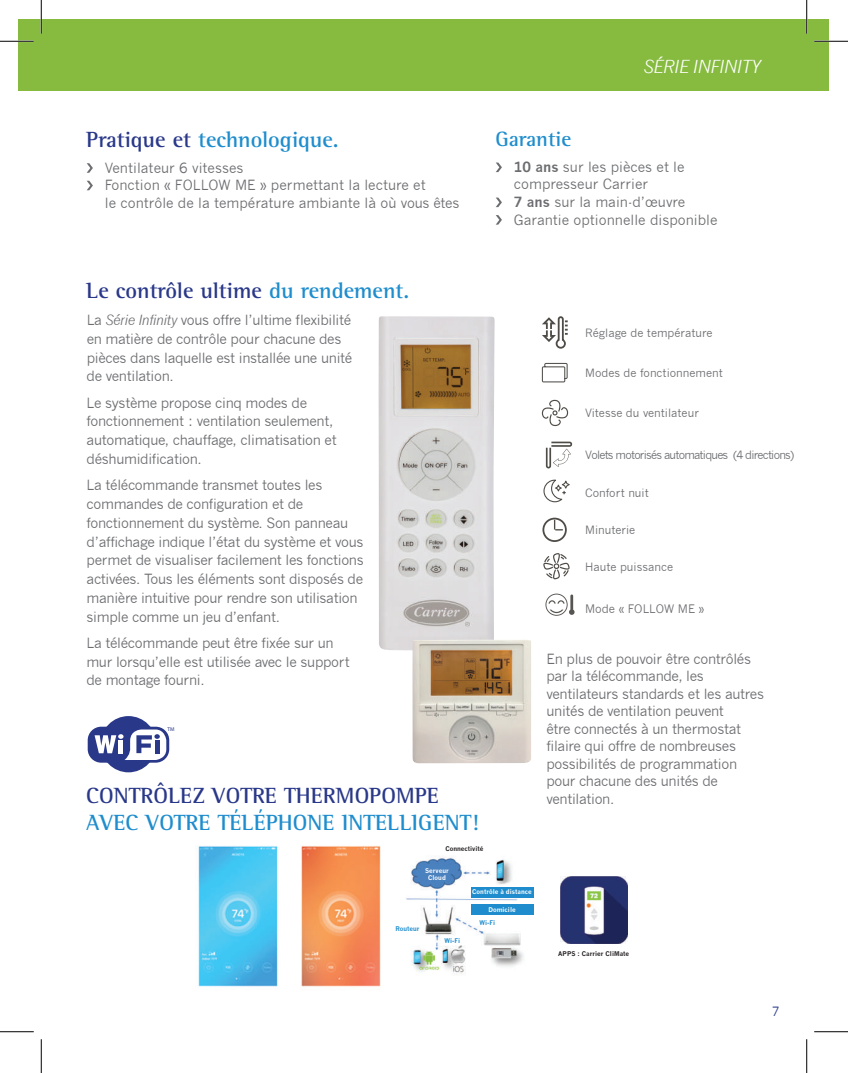
<style>
.page{position:relative;width:848px;height:1073px;background:#fff}
.page>*{position:absolute;margin:0;border:0;box-sizing:border-box;transform-origin:0 0}
.t1{font:700 22.5px "Rotis Semi Serif";color:#1f8dcd}
.t2{font:700 22.5px "Rotis Semi Serif";color:#293889}
.t3{font:700 21.25px "Rotis Semi Serif";color:#1f8dcd}
.t4{font:italic 17.5px "News Gothic";letter-spacing:-.025em;color:#fff}
.t5{font:13.75px/18.8px "News Gothic";letter-spacing:-.025em;color:#6c6d70}
.t6{font:13.75px/17.5px "News Gothic";color:#6c6d70}
.t7{font:12.5px "News Gothic";color:#293889}
.t8{font:11.5px "News Gothic";color:#6c6d70}
.t9{font:11.25px "News Gothic";color:#6c6d70}
.t10{font:11.25px "News Gothic";letter-spacing:-.07em;color:#6c6d70}
.t11{font:700 6.38px/7.6px "News Gothic";color:#fff;text-align:center}
.t12{font:700 6.38px "News Gothic";color:#231f20}
.t13{font:700 6.38px "News Gothic";color:#1f8dcd}
.t14{font:5.5px "Myriad Pro";color:#293889}
.s1{color:#293889}
.s2{font-weight:700}
.s3{color:#1f8dcd}
.s4{font-style:italic}
</style>
<div class="page">
<img style="left:198px;top:845px;width:430px;height:142px">
<div style="left:19px;top:19px;width:810px;height:71px;background:#86bb40"></div>
<svg style="left:87px;top:163px;width:6px;height:10px"></svg>
<svg style="left:87px;top:181px;width:6px;height:9px"></svg>
<svg style="left:543px;top:479px;width:26px;height:23px"></svg>
<svg style="left:542px;top:400px;width:26px;height:26px"></svg>
<svg style="left:546px;top:441px;width:26px;height:27px"></svg>
<svg style="left:542px;top:316px;width:25px;height:33px"></svg>
<svg style="left:542px;top:517px;width:24px;height:25px"></svg>
<svg style="left:542px;top:363px;width:25px;height:19px"></svg>
<svg style="left:545px;top:593px;width:29px;height:23px"></svg>
<svg style="left:543px;top:553px;width:26px;height:26px"></svg>
<svg style="left:496px;top:162px;width:6px;height:10px"></svg>
<svg style="left:496px;top:197px;width:6px;height:10px"></svg>
<svg style="left:496px;top:215px;width:6px;height:10px"></svg>
<img style="left:378px;top:316px;width:116px;height:335px">
<img style="left:412px;top:639px;width:119px;height:124px">
<div style="left:88px;top:726px;width:81px;height:36px;background:#293889;border-radius:14px"></div>
<div style="left:100px;top:716px;width:56px;height:56px;background:#293889;border-radius:50%"></div>
<svg style="left:95px;top:729px;width:71px;height:31px"></svg>
<div style="left:471px;top:886px;width:62px;height:11px;background:#1f8dcd"></div>
<div style="left:471px;top:904px;width:62px;height:10px;background:#1f8dcd"></div>
<img style="left:560px;top:876px;width:67px;height:67px">
<hr style="left:0;top:40px;width:34px;height:2px;background:#fff">
<hr style="left:814px;top:40px;width:34px;height:2px;background:#fff">
<hr style="left:40px;top:0;width:2px;height:34px;background:#fff">
<hr style="left:805px;top:0;width:2px;height:34px;background:#fff">
<hr style="left:0;top:41px;width:34px;height:1px;background:#000">
<hr style="left:814px;top:41px;width:34px;height:1px;background:#000">
<hr style="left:0;top:1031px;width:34px;height:1px;background:#000">
<hr style="left:814px;top:1031px;width:34px;height:1px;background:#000">
<hr style="left:41px;top:0;width:1px;height:34px;background:#000">
<hr style="left:41px;top:1039px;width:1px;height:33px;background:#000">
<hr style="left:806px;top:0;width:1px;height:34px;background:#000">
<hr style="left:806px;top:1039px;width:1px;height:33px;background:#000">
<p class="t4" style="left:643px;top:56px;width:119px">SÉRIE INFINITY</p>
<h1 class="t1" style="left:86px;top:126px;width:254px"><span class="s1">Pratique et</span> technologique.</h1>
<p class="t6" style="left:105px;top:159px;width:356px">Ventilateur 6 vitesses<br>Fonction « FOLLOW ME » permettant la lecture et<br>le contrôle de la température ambiante là où vous êtes</p>
<h2 class="t3" style="left:495px;top:126px;width:77px">Garantie</h2>
<p class="t6" style="left:514px;top:159px;width:172px;line-height:16.5px"><span class="s2">10 ans</span> sur les pièces et le compresseur Carrier</p>
<p class="t6" style="left:514px;top:193px;width:205px"><span class="s2">7 ans</span> sur la main-d’œuvre<br>Garantie optionnelle disponible</p>
<h1 class="t2" style="left:86px;top:276px;width:324px">Le contrôle ultime <span class="s3">du rendement.</span></h1>
<p class="t5" style="left:87px;top:311px;width:267px">La <span class="s4">Série Infinity</span> vous offre l’ultime flexibilité en matière de contrôle pour chacune des pièces dans laquelle est installée une unité de ventilation.</p>
<p class="t5" style="left:87px;top:393px;width:251px">Le système propose cinq modes de fonctionnement : ventilation seulement, automatique, chauffage, climatisation et déshumidification.</p>
<p class="t5" style="left:87px;top:476px;width:279px">La télécommande transmet toutes les commandes de configuration et de fonctionnement du système. Son panneau d’affichage indique l’état du système et vous permet de visualiser facilement les fonctions activées. Tous les éléments sont disposés de manière intuitive pour rendre son utilisation simple comme un jeu d’enfant.</p>
<p class="t5" style="left:86px;top:633px;width:265px">La télécommande peut être fixée sur un mur lorsqu’elle est utilisée avec le support de montage fourni.</p>
<p class="t14" style="left:167px;top:725px;width:9px">TM</p>
<h1 class="t2" style="left:86px;top:782px;width:354px">CONTRÔLEZ VOTRE THERMOPOMPE</h1>
<h1 class="t1" style="left:86px;top:809px;width:394px">AVEC VOTRE TÉLÉPHONE INTELLIGENT!</h1>
<p class="t9" style="left:585px;top:326px;width:129px">Réglage de température</p>
<p class="t9" style="left:585px;top:366px;width:139px">Modes de fonctionnement</p>
<p class="t9" style="left:585px;top:407px;width:115px">Vitesse du ventilateur</p>
<p class="t10" style="left:585px;top:448px;width:210px">Volets motorisés automatiques (4 directions)</p>
<p class="t9" style="left:585px;top:486px;width:65px">Confort nuit</p>
<p class="t9" style="left:585px;top:523px;width:52px">Minuterie</p>
<p class="t9" style="left:585px;top:560px;width:89px">Haute puissance</p>
<p class="t8" style="left:585px;top:602px;width:121px">Mode « FOLLOW ME »</p>
<p class="t5" style="left:546px;top:650px;width:219px;line-height:17.5px">En plus de pouvoir être contrôlés par la télécommande, les ventilateurs standards et les autres unités de ventilation peuvent<br>être connectés à un thermostat filaire qui offre de nombreuses possibilités de programmation pour chacune des unités de ventilation.</p>
<p class="t12" style="left:445px;top:844px;width:40px">Connectivité</p>
<p class="t11" style="left:472px;top:888px;width:61px">Contrôle à distance</p>
<p class="t11" style="left:488px;top:905px;width:29px">Domicile</p>
<p class="t11" style="left:425px;top:866px;width:25px">Serveur<br>Cloud</p>
<p class="t13" style="left:395px;top:925px;width:26px">Routeur</p>
<p class="t13" style="left:444px;top:936px;width:17px">Wi-Fi</p>
<p class="t13" style="left:479px;top:918px;width:17px">Wi-Fi</p>
<p class="t12" style="left:558px;top:949px;width:72px">APPS : Carrier CliMate</p>
<p class="t7" style="left:771px;top:1004px;width:9px">7</p>
</div>
